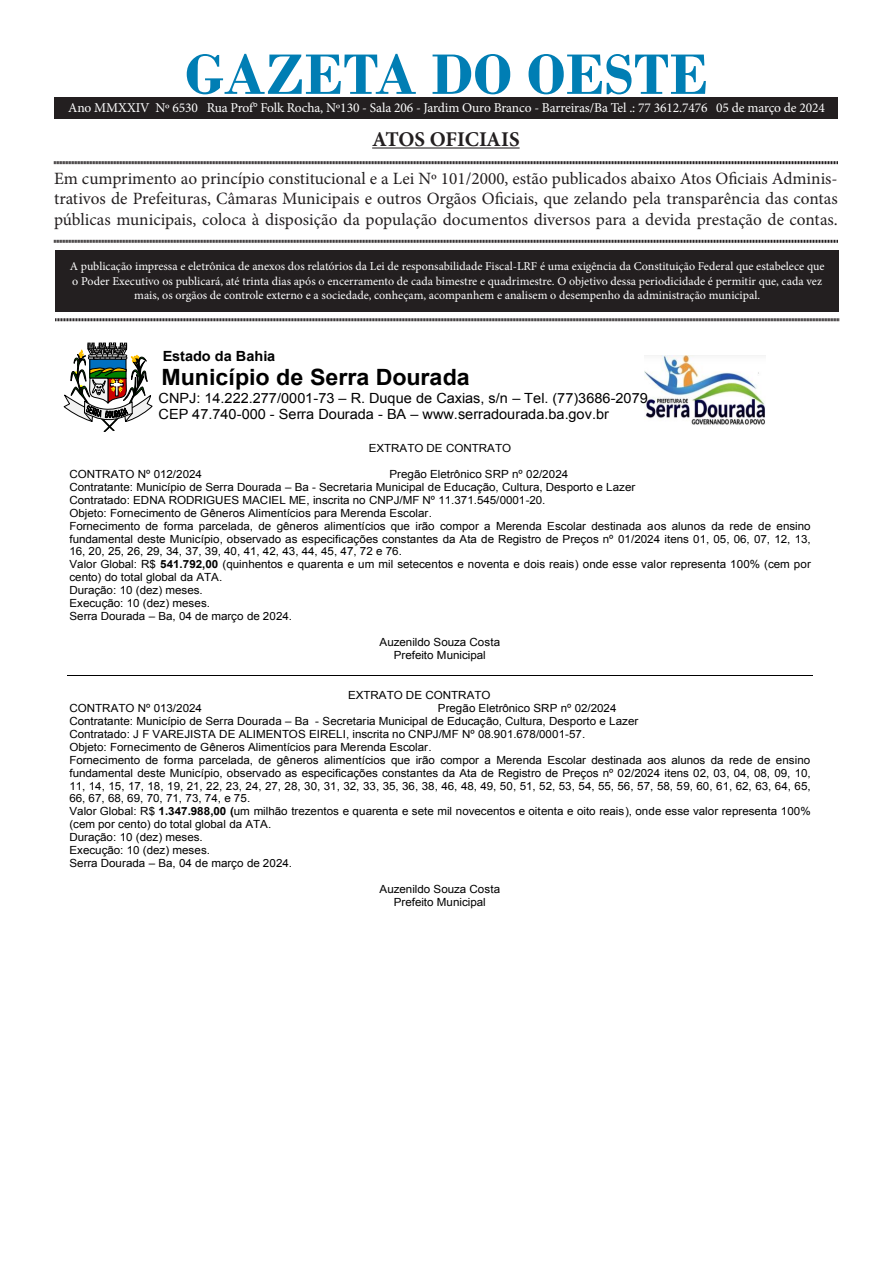
<style>
.page{position:relative;width:893px;height:1263px;background:#fff}
.page>*{position:absolute;margin:0;border:0;box-sizing:border-box;transform-origin:0 0}
.t1{font:700 60px "Bodoni";color:#007eb4}
.t2{font:700 22.35px "Arial";color:#000;scale:1.04 1}
.t3{font:700 21px "Minion Pro";letter-spacing:-.005em;color:#231f20}
.t4{font:17.25px/20.7px "Minion Pro";color:#231f20;text-align:justify}
.t5{font:13.95px/16.2px "Arial";letter-spacing:.005em;color:#000;scale:1.04 1}
.t6{font:700 13.95px "Arial";letter-spacing:-.005em;color:#000;scale:1.04 1}
.t7{font:13.5px "Minion Pro";letter-spacing:-.01em;color:#fff}
.t8{font:12px/14.4px "Minion Pro";color:#fff;text-align:center}
.t9{font:11.25px/12.9px "Arial";letter-spacing:-.005em;color:#000;scale:1.04 1}
.s1{font-weight:700}
</style>
<div class="page">
<div style="left:55px;top:250px;width:784px;height:61px;background:#231f20"></div>
<hr style="left:372px;top:147px;width:148px;height:2px;background:#231f20">
<svg style="left:54px;top:161px;width:784px;height:4px;background:#908e8e"></svg>
<svg style="left:54px;top:239px;width:784px;height:4px;background:#908e8e"></svg>
<svg style="left:55px;top:318px;width:784px;height:4px;background:#908e8e"></svg>
<div style="left:54px;top:98px;width:784px;height:20px;background:#231f20"></div>
<img style="left:644px;top:356px;width:121px;height:69px">
<svg style="left:63px;top:343px;width:90px;height:89px"></svg>
<hr style="left:67px;top:675px;width:746px;height:1px;background:#000">
<p class="t1" style="left:185px;top:39px;width:525px">GAZETA DO OESTE</p>
<p class="t3" style="left:372px;top:124px;width:149px">ATOS OFICIAIS</p>
<p class="t4" style="left:54px;top:168px;width:785px">Em cumprimento ao princípio constitucional e a Lei Nº 101/2000, estão publicados abaixo Atos Oficiais Adminis&shy;trativos de Prefeituras, Câmaras Municipais e outros Orgãos Oficiais, que zelando pela transparência das contas públicas municipais, coloca à disposição da população documentos diversos para a devida prestação de contas.</p>
<p class="t8" style="left:70px;top:259px;width:756px">A publicação impressa e eletrônica de anexos dos relatórios da Lei de responsabilidade Fiscal-LRF é uma exigência da Constituição Federal que estabelece que o Poder Executivo os publicará, até trinta dias após o encerramento de cada bimestre e quadrimestre. O objetivo dessa periodicidade é permitir que, cada vez mais, os orgãos de controle externo e a sociedade, conheçam, acompanhem e analisem o desempenho da administração municipal.</p>
<p class="t7" style="left:68px;top:98px;width:758px">Ano MMXXIV Nº 6530 Rua Prof° Folk Rocha, Nº130 - Sala 206 - Jardim Ouro Branco - Barreiras/Ba Tel .: 77 3612.7476 05 de março de 2024</p>
<p class="t6" style="left:163px;top:347px;width:110px">Estado da Bahia</p>
<p class="t2" style="left:162px;top:362px;width:298px">Município de Serra Dourada</p>
<p class="t5" style="left:159px;top:390px;width:472px">CNPJ: 14.222.277/0001-73 – R. Duque de Caxias, s/n – Tel. (77)3686-2079<br>CEP 47.740-000 - Serra Dourada - BA – www.serradourada.ba.gov.br</p>
<p class="t9" style="left:369px;top:442px;width:138px">EXTRATO DE CONTRATO</p>
<p class="t9" style="left:69px;top:468px;width:129px">CONTRATO Nº 012/2024</p>
<p class="t9" style="left:69px;top:468px;width:714px;text-indent:320px">Pregão Eletrônico SRP nº 02/2024<br>Contratante: Município de Serra Dourada – Ba - Secretaria Municipal de Educação, Cultura, Desporto e Lazer<br>Contratado: EDNA RODRIGUES MACIEL ME, inscrita no CNPJ/MF Nº 11.371.545/0001-20.<br>Objeto: Fornecimento de Gêneros Alimentícios para Merenda Escolar.<br>Fornecimento de forma parcelada, de gêneros alimentícios que irão compor a Merenda Escolar destinada aos alunos da rede de ensino fundamental deste Município, observado as especificações constantes da Ata de Registro de Preços nº 01/2024 itens 01, 05, 06, 07, 12, 13, 16, 20, 25, 26, 29, 34, 37, 39, 40, 41, 42, 43, 44, 45, 47, 72 e 76.<br>Valor Global: R$ <span class="s1">541.792,00</span> (quinhentos e quarenta e um mil setecentos e noventa e dois reais) onde esse valor representa 100% (cem por cento) do total global da ATA.<br>Duração: 10 (dez) meses.<br>Execução: 10 (dez) meses.<br>Serra Dourada – Ba, 04 de março de 2024.</p>
<p class="t9" style="left:380px;top:635px;width:117px;text-align:center">Auzenildo Souza Costa<br>Prefeito Municipal</p>
<p class="t9" style="left:348px;top:689px;width:138px">EXTRATO DE CONTRATO</p>
<p class="t9" style="left:69px;top:702px;width:129px">CONTRATO Nº 013/2024</p>
<p class="t9" style="left:69px;top:702px;width:714px;text-indent:368px">Pregão Eletrônico SRP nº 02/2024<br>Contratante: Município de Serra Dourada – Ba - Secretaria Municipal de Educação, Cultura, Desporto e Lazer<br>Contratado: J F VAREJISTA DE ALIMENTOS EIRELI, inscrita no CNPJ/MF Nº 08.901.678/0001-57.<br>Objeto: Fornecimento de Gêneros Alimentícios para Merenda Escolar.<br>Fornecimento de forma parcelada, de gêneros alimentícios que irão compor a Merenda Escolar destinada aos alunos da rede de ensino fundamental deste Município, observado as especificações constantes da Ata de Registro de Preços nº 02/2024 itens 02, 03, 04, 08, 09, 10, 11, 14, 15, 17, 18, 19, 21, 22, 23, 24, 27, 28, 30, 31, 32, 33, 35, 36, 38, 46, 48, 49, 50, 51, 52, 53, 54, 55, 56, 57, 58, 59, 60, 61, 62, 63, 64, 65, 66, 67, 68, 69, 70, 71, 73, 74, e 75.<br>Valor Global: R$ <span class="s1">1.347.988,00 (</span>um milhão trezentos e quarenta e sete mil novecentos e oitenta e oito reais), onde esse valor representa 100% (cem por cento) do total global da ATA.<br>Duração: 10 (dez) meses.<br>Execução: 10 (dez) meses.<br>Serra Dourada – Ba, 04 de março de 2024.</p>
<p class="t9" style="left:380px;top:882px;width:117px;text-align:center">Auzenildo Souza Costa<br>Prefeito Municipal</p>
</div>
